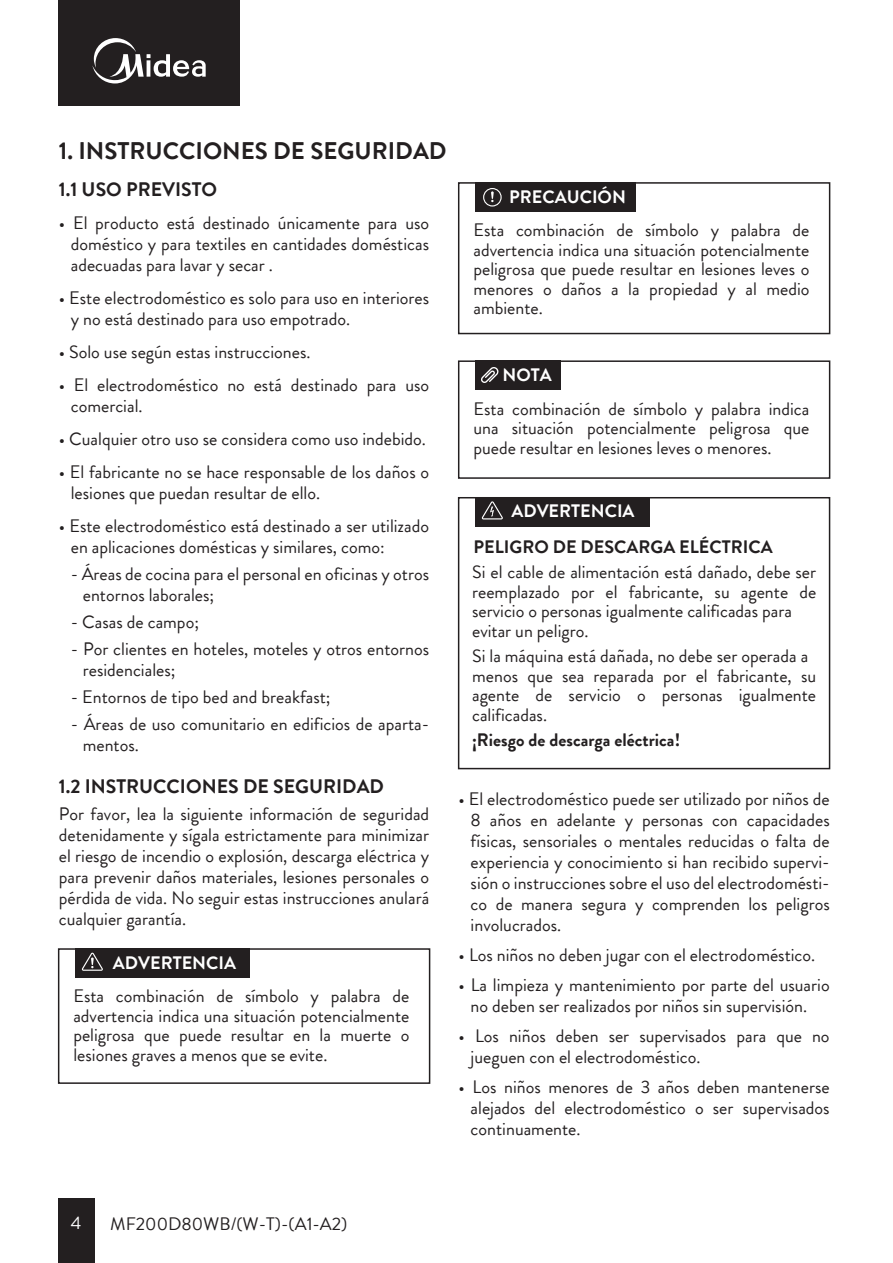
<style>
.page{position:relative;width:893px;height:1263px;background:#fff}
.page>*{position:absolute;margin:0;border:0;box-sizing:border-box;transform-origin:0 0}
.t1{font:700 24px "Brandon Grotesque";color:#231f20}
.t2{font:700 19.5px "Brandon Grotesque";color:#231f20}
.t3{font:18px/21px "Brandon Grotesque";color:#231f20}
.t4{font:700 18px "Brandon Grotesque";color:#231f20}
.t5{font:700 18px "Brandon Grotesque";color:#fff}
.t6{font:18px "Brandon Grotesque";color:#fff}
</style>
<div class="page">
<div style="left:58px;top:0;width:182px;height:106px;background:#231f20"></div>
<svg style="left:92px;top:38px;width:114px;height:45px"></svg>
<div style="left:58px;top:1198px;width:36px;height:65px;background:#231f20"></div>
<div style="left:475px;top:497px;width:175px;height:29px;background:#231f20"></div>
<div style="left:458px;top:497px;width:372px;height:272px;border:2px solid #231f20"></div>
<div style="left:475px;top:360px;width:85px;height:30px;background:#231f20"></div>
<div style="left:458px;top:360px;width:372px;height:119px;border:2px solid #231f20"></div>
<svg style="left:481px;top:367px;width:18px;height:16px"></svg>
<div style="left:75px;top:948px;width:175px;height:29px;background:#231f20"></div>
<div style="left:58px;top:948px;width:372px;height:136px;border:2px solid #231f20"></div>
<svg style="left:82px;top:953px;width:21px;height:18px"></svg>
<div style="left:475px;top:182px;width:161px;height:29px;background:#231f20"></div>
<div style="left:458px;top:182px;width:372px;height:152px;border:2px solid #231f20"></div>
<svg style="left:483px;top:188px;width:19px;height:19px"></svg>
<svg style="left:482px;top:501px;width:21px;height:18px"></svg>
<h1 class="t1" style="left:59px;top:134px;width:389px">1. INSTRUCCIONES DE SEGURIDAD</h1>
<p class="t2" style="left:59px;top:176px;width:160px">1.1 USO PREVISTO</p>
<p class="t3" style="left:71px;top:213px;width:360px;text-align:justify;text-indent:-12px">• El producto está destinado únicamente para uso doméstico y para textiles en cantidades domésticas adecuadas para lavar y secar .</p>
<p class="t3" style="left:71px;top:288px;width:360px;text-indent:-12px">• Este electrodoméstico es solo para uso en interiores y no está destinado para uso empotrado.</p>
<p class="t3" style="left:59px;top:342px;width:253px">• Solo use según estas instrucciones.</p>
<p class="t3" style="left:71px;top:375px;width:360px;text-indent:-12px">• El electrodoméstico no está destinado para uso comercial.</p>
<p class="t3" style="left:59px;top:429px;width:369px">• Cualquier otro uso se considera como uso indebido.</p>
<p class="t3" style="left:71px;top:462px;width:360px;text-indent:-12px">• El fabricante no se hace responsable de los daños o lesiones que puedan resultar de ello.</p>
<p class="t3" style="left:71px;top:516px;width:360px;text-indent:-12px">• Este electrodoméstico está destinado a ser utilizado en aplicaciones domésticas y similares, como:</p>
<p class="t3" style="left:83px;top:564px;width:348px;text-indent:-12px">- Áreas de cocina para el personal en oficinas y otros entornos laborales;</p>
<p class="t3" style="left:71px;top:612px;width:130px">- Casas de campo;</p>
<p class="t3" style="left:83px;top:639px;width:348px;text-indent:-12px">- Por clientes en hoteles, moteles y otros entornos residenciales;</p>
<p class="t3" style="left:71px;top:687px;width:261px">- Entornos de tipo bed and breakfast;</p>
<p class="t3" style="left:83px;top:714px;width:348px;text-indent:-12px">- Áreas de uso comunitario en edificios de aparta&shy;mentos.</p>
<p class="t2" style="left:59px;top:773px;width:327px">1.2 INSTRUCCIONES DE SEGURIDAD</p>
<p class="t3" style="left:59px;top:804px;width:372px;text-align:justify">Por favor, lea la siguiente información de seguridad detenidamente y sígala estrictamente para minimizar el riesgo de incendio o explosión, descarga eléctrica y para prevenir daños materiales, lesiones personales o pérdida de vida. No seguir estas instrucciones anulará cualquier garantía.</p>
<p class="t5" style="left:113px;top:950px;width:125px">ADVERTENCIA</p>
<p class="t3" style="left:73px;top:987px;width:338px;line-height:19.5px;text-align:justify">Esta combinación de símbolo y palabra de advertencia indica una situación potencialmente peligrosa que puede resultar en la muerte o lesiones graves a menos que se evite.</p>
<p class="t5" style="left:509px;top:184px;width:118px">PRECAUCIÓN</p>
<p class="t3" style="left:473px;top:221px;width:338px;line-height:19.5px;text-align:justify">Esta combinación de símbolo y palabra de advertencia indica una situación potencialmente peligrosa que puede resultar en lesiones leves o menores o daños a la propiedad y al medio ambiente.</p>
<p class="t5" style="left:503px;top:362px;width:51px">NOTA</p>
<p class="t3" style="left:473px;top:399px;width:338px;line-height:19.5px;text-align:justify">Esta combinación de símbolo y palabra indica una situación potencialmente peligrosa que puede resultar en lesiones leves o menores.</p>
<p class="t5" style="left:511px;top:498px;width:125px">ADVERTENCIA</p>
<p class="t4" style="left:474px;top:534px;width:301px">PELIGRO DE DESCARGA ELÉCTRICA</p>
<p class="t3" style="left:472px;top:563px;width:346px;line-height:19.5px">Si el cable de alimentación está dañado, debe ser reemplazado por el fabricante, su agente de servicio o personas igualmente calificadas para evitar un peligro.</p>
<p class="t3" style="left:472px;top:646px;width:346px;line-height:19.5px">Si la máquina está dañada, no debe ser operada a menos que sea reparada por el fabricante, su agente de servicio o personas igualmente calificadas.</p>
<p class="t4" style="left:472px;top:727px;width:210px">¡Riesgo de descarga eléctrica!</p>
<p class="t3" style="left:471px;top:788px;width:361px;text-align:justify;text-indent:-12px">• El electrodoméstico puede ser utilizado por niños de 8 años en adelante y personas con capacidades físicas, sensoriales o mentales reducidas o falta de experiencia y conocimiento si han recibido supervi&shy;sión o instrucciones sobre el uso del electrodomésti&shy;co de manera segura y comprenden los peligros involucrados.</p>
<p class="t3" style="left:459px;top:944px;width:358px">• Los niños no deben jugar con el electrodoméstico.</p>
<p class="t3" style="left:459px;top:974px;width:373px;text-align:center">• La limpieza y mantenimiento por parte del usuario no deben ser realizados por niños sin supervisión.</p>
<p class="t3" style="left:471px;top:1025px;width:361px;text-indent:-12px">• Los niños deben ser supervisados para que no jueguen con el electrodoméstico.</p>
<p class="t3" style="left:471px;top:1076px;width:361px;text-align:justify;text-indent:-12px">• Los niños menores de 3 años deben mantenerse alejados del electrodoméstico o ser supervisados continuamente.</p>
<p class="t6" style="left:71px;top:1211px;width:12px">4</p>
<p class="t3" style="left:110px;top:1213px;width:239px">MF200D80WB/(W-T)-(A1-A2)</p>
</div>
